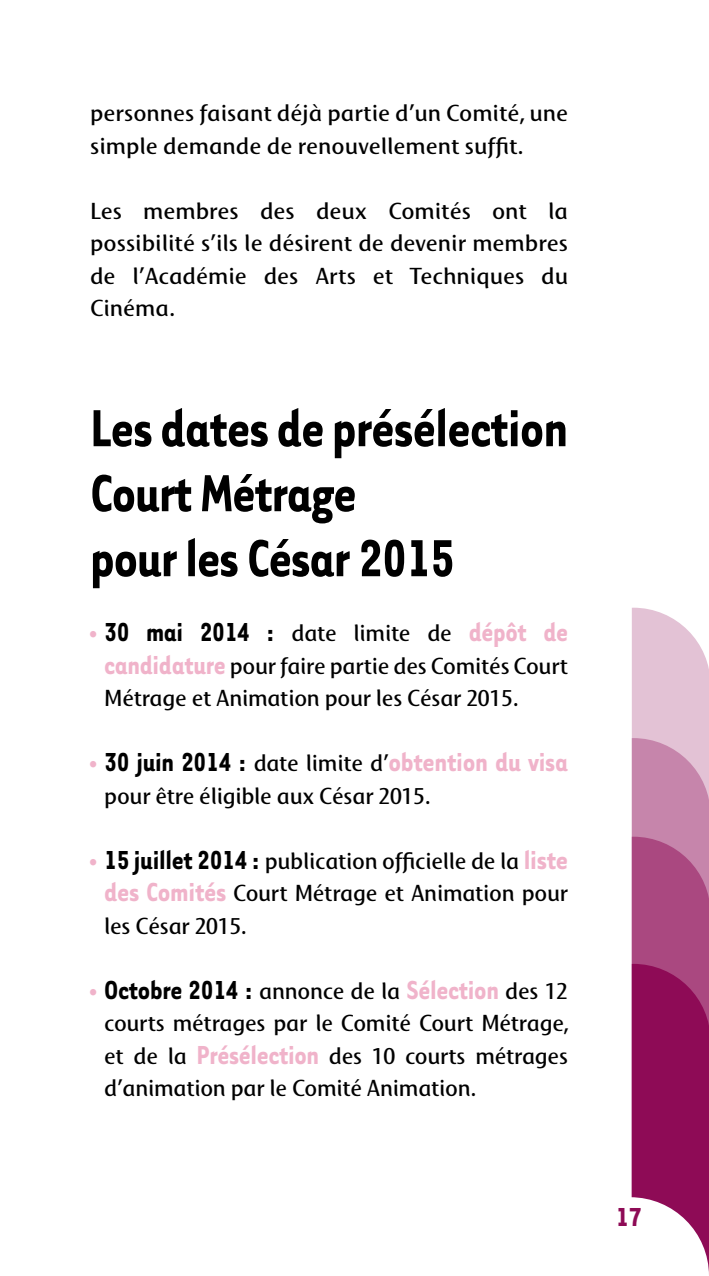
<style>
.page{position:relative;width:709px;height:1276px;background:#fff}
.page>*{position:absolute;margin:0;border:0;box-sizing:border-box;transform-origin:0 0}
.t1{font:700 60px/65px "Tarzana Narrow";letter-spacing:-.02em;color:#000;scale:.95 1}
.t2{font:700 30px "Tarzana Narrow";letter-spacing:-.01em;color:#f0b3ca}
.t3{font:700 30px "Tarzana Narrow";color:#8e0b56}
.t4{font:22.5px/32.5px "Mosquito";letter-spacing:-.01em;color:#000;text-align:justify}
.t5{font:22.5px "Mosquito";color:#f0b3ca}
.s1{color:#f0b3ca}
.s2{font-family:"Tarzana Narrow";font-weight:700;font-size:30px}
.s3{font-family:"Tarzana Narrow";font-weight:700;font-size:30px;color:#f0b3ca}
.s4{color:#000}
.s5{font-family:"Mosquito";font-weight:400;font-size:22.5px;color:#000}
</style>
<div class="page">
<svg style="left:632px;top:607px;width:77px;height:131px;background:#e6c9da"></svg>
<svg style="left:632px;top:738px;width:77px;height:98px;background:#ca8eb1"></svg>
<svg style="left:631px;top:836px;width:78px;height:438px;background:#a8457e"></svg>
<p class="t4" style="left:90px;top:96px;width:479px">personnes faisant déjà partie d’un Comité, une simple demande de renouvellement suffit.</p>
<p class="t4" style="left:90px;top:194px;width:479px">Les membres des deux Comités ont la possibilité s’ils le désirent de devenir membres de l’Académie des Arts et Techniques du Cinéma.</p>
<h1 class="t1" style="left:90px;top:393px;width:504px">Les dates de présélection<br>Court Métrage<br>pour les César 2015</h1>
<p class="t4" style="left:104px;top:616px;width:465px;text-indent:-16px"><span class="s1">•</span> <span class="s2">30 mai 2014 :</span> date limite de <span class="s3">dépôt de candidature</span> pour faire partie des Comités Court Métrage et Animation pour les César 2015.</p>
<p class="t5" style="left:88px;top:750px;width:12px">•</p>
<h2 class="t2" style="left:104px;top:743px;width:465px"><span class="s4">30 juin 2014 :</span> <span class="s5">date limite d’</span>obtention du visa</h2>
<p class="t4" style="left:104px;top:779px;width:328px">pour être éligible aux César 2015.</p>
<p class="t4" style="left:104px;top:844px;width:465px;text-indent:-16px"><span class="s1">•</span> <span class="s2">15 juillet 2014 :</span> publication officielle de la <span class="s3">liste des Comités</span> Court Métrage et Animation pour les César 2015.</p>
<p class="t4" style="left:104px;top:974px;width:466px;text-indent:-16px"><span class="s1">•</span> <span class="s2">Octobre 2014 :</span> annonce de la <span class="s3">Sélection</span> des 12 courts métrages par le Comité Court Métrage, et de la <span class="s3">Présélection</span> des 10 courts métrages d’animation par le Comité Animation.</p>
<h2 class="t3" style="left:615px;top:1198px;width:28px">17</h2>
</div>
